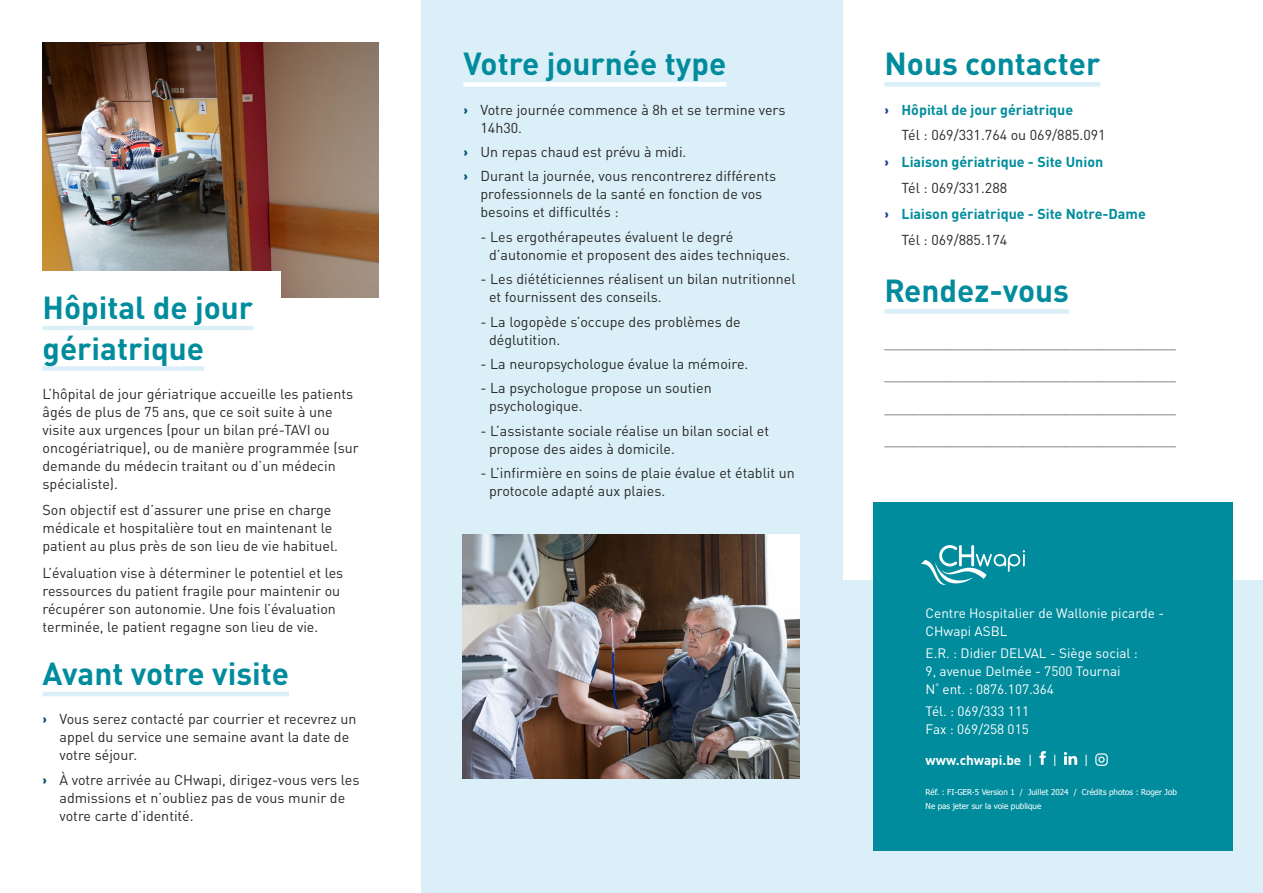
<style>
.page{position:relative;width:1263px;height:893px;background:#fff}
.page>*{position:absolute;margin:0;border:0;box-sizing:border-box;transform-origin:0 0}
.t1{font:700 31.5px/40.5px "DIN Pro";color:#008c9d}
.t2{font:14.25px/18px "DIN Pro";color:#282827}
.t3{font:700 14.25px "DIN Pro";color:#008c9d}
.t4{font:300 13.5px "DIN Pro";color:#282827}
.t5{font:13.5px/18px "DIN Pro";color:#fff}
.t6{font:700 13.5px "DIN Pro";color:#fff}
.t7{font:13.5px "Barlow";color:#fff}
.t8{font:8.1px/14px "Tahoma";color:#fff}
.s1{font-family:"Barlow";font-weight:900;color:#004e70}
.s2{font-family:"Barlow";font-weight:900;color:#1b3e92}
.s3{font-family:"Barlow";font-weight:400}
</style>
<div class="page">
<img style="left:43px;top:43px;width:335px;height:255px">
<div style="left:0;top:272px;width:281px;height:76px;background:#fff"></div>
<div style="left:421px;top:0;width:421px;height:893px;background:#dbeff8"></div>
<hr style="left:43px;top:326px;width:210px;height:4px;background:#dbeff8">
<div style="left:43px;top:366px;width:161px;height:5px;background:#dbeff8"></div>
<hr style="left:43px;top:692px;width:246px;height:4px;background:#dbeff8">
<div style="left:463px;top:82px;width:263px;height:5px;background:#fff"></div>
<div style="left:842px;top:580px;width:421px;height:313px;background:#dbeff8"></div>
<div style="left:872px;top:502px;width:360px;height:348px;background:#008c9d"></div>
<svg style="left:1039px;top:751px;width:7px;height:14px"></svg>
<svg style="left:1064px;top:752px;width:13px;height:13px"></svg>
<svg style="left:1095px;top:753px;width:13px;height:13px"></svg>
<svg style="left:921px;top:545px;width:104px;height:41px"></svg>
<div style="left:884px;top:82px;width:216px;height:5px;background:#dbeff8"></div>
<div style="left:884px;top:309px;width:185px;height:5px;background:#dbeff8"></div>
<img style="left:463px;top:535px;width:337px;height:243px">
<h1 class="t1" style="left:43px;top:284px;width:212px">Hôpital de jour gériatrique</h1>
<p class="t2" style="left:43px;top:383px;width:318px">L’hôpital de jour gériatrique accueille les patients âgés de plus de 75 ans, que ce soit suite à une visite aux urgences (pour un bilan pré-TAVI ou oncogériatrique), ou de manière programmée (sur demande du médecin traitant ou d’un médecin spécialiste).</p>
<p class="t2" style="left:43px;top:500px;width:297px">Son objectif est d’assurer une prise en charge médicale et hospitalière tout en maintenant le patient au plus près de son lieu de vie habituel.</p>
<p class="t2" style="left:43px;top:562px;width:302px">L’évaluation vise à déterminer le potentiel et les ressources du patient fragile pour maintenir ou récupérer son autonomie. Une fois l’évaluation terminée, le patient regagne son lieu de vie.</p>
<h1 class="t1" style="left:43px;top:650px;width:248px">Avant votre visite</h1>
<p class="t2" style="left:60px;top:709px;width:299px;text-indent:-17px"><span class="s1">›</span> Vous serez contacté par courrier et recevrez un appel du service une semaine avant la date de votre séjour.</p>
<p class="t2" style="left:60px;top:769px;width:302px;text-indent:-17px"><span class="s1">›</span> À votre arrivée au CHwapi, dirigez-vous vers les admissions et n’oubliez pas de vous munir de votre carte d’identité.</p>
<h1 class="t1" style="left:463px;top:40px;width:264px">Votre journée type</h1>
<p class="t2" style="left:480px;top:99px;width:306px;text-indent:-17px"><span class="s1">›</span> Votre journée commence à 8h et se termine vers<br>14h30.</p>
<p class="t2" style="left:463px;top:138px;width:314px;line-height:24.5px"><span class="s1">›</span> Un repas chaud est prévu à midi.<br><span class="s1">›</span> Durant la journée, vous rencontrerez différents</p>
<p class="t2" style="left:480px;top:184px;width:283px">professionnels de la santé en fonction de vos besoins et difficultés :</p>
<p class="t2" style="left:489px;top:226px;width:302px;text-indent:-9px">- Les ergothérapeutes évaluent le degré d’autonomie et proposent des aides techniques.</p>
<p class="t2" style="left:489px;top:269px;width:308px;text-indent:-9px">- Les diététiciennes réalisent un bilan nutritionnel et fournissent des conseils.</p>
<p class="t2" style="left:489px;top:311px;width:253px;text-indent:-9px">- La logopède s’occupe des problèmes de déglutition.</p>
<p class="t2" style="left:480px;top:353px;width:269px">- La neuropsychologue évalue la mémoire.</p>
<p class="t2" style="left:489px;top:378px;width:224px;text-indent:-9px">- La psychologue propose un soutien psychologique.</p>
<p class="t2" style="left:489px;top:420px;width:282px;text-indent:-9px">- L’assistante sociale réalise un bilan social et propose des aides à domicile.</p>
<p class="t2" style="left:489px;top:462px;width:307px;text-indent:-9px">- L’infirmière en soins de plaie évalue et établit un protocole adapté aux plaies.</p>
<h1 class="t1" style="left:884px;top:40px;width:217px">Nous contacter</h1>
<p class="t3" style="left:884px;top:98px;width:190px"><span class="s2">›</span> Hôpital de jour gériatrique</p>
<p class="t2" style="left:901px;top:125px;width:206px">Tél : 069/331.764 ou 069/885.091</p>
<p class="t3" style="left:884px;top:150px;width:220px"><span class="s2">›</span> Liaison gériatrique - Site Union</p>
<p class="t2" style="left:901px;top:177px;width:107px">Tél : 069/331.288</p>
<p class="t3" style="left:884px;top:202px;width:263px"><span class="s2">›</span> Liaison gériatrique - Site Notre-Dame</p>
<p class="t2" style="left:901px;top:229px;width:107px">Tél : 069/885.174</p>
<h1 class="t1" style="left:884px;top:267px;width:186px">Rendez-vous</h1>
<p class="t4" style="left:884px;top:332px;width:293px">__________________________________________</p>
<p class="t4" style="left:884px;top:365px;width:293px">__________________________________________</p>
<p class="t4" style="left:884px;top:397px;width:293px">__________________________________________</p>
<p class="t4" style="left:884px;top:430px;width:293px">__________________________________________</p>
<p class="t5" style="left:926px;top:602px;width:240px">Centre Hospitalier de Wallonie picarde -<br>CHwapi ASBL</p>
<p class="t5" style="left:926px;top:643px;width:214px">E.R. : Didier DELVAL - Siège social :<br>9, avenue Delmée - 7500 Tournai<br>N<sup>°</sup> ent. : 0876.107.364</p>
<p class="t5" style="left:926px;top:701px;width:105px">Tél. : 069/333 111<br>Fax : 069/258 015</p>
<p class="t6" style="left:926px;top:749px;width:107px">www.chwapi.be <span class="s3">|</span></p>
<p class="t7" style="left:1054px;top:750px;width:4px">|</p>
<p class="t7" style="left:1085px;top:750px;width:4px">|</p>
<p class="t8" style="left:926px;top:784px;width:253px">Réf. : FI-GER-5 Version 1 / Juillet 2024 / Crédits photos : Roger Job<br>Ne pas jeter sur la voie publique</p>
</div>
